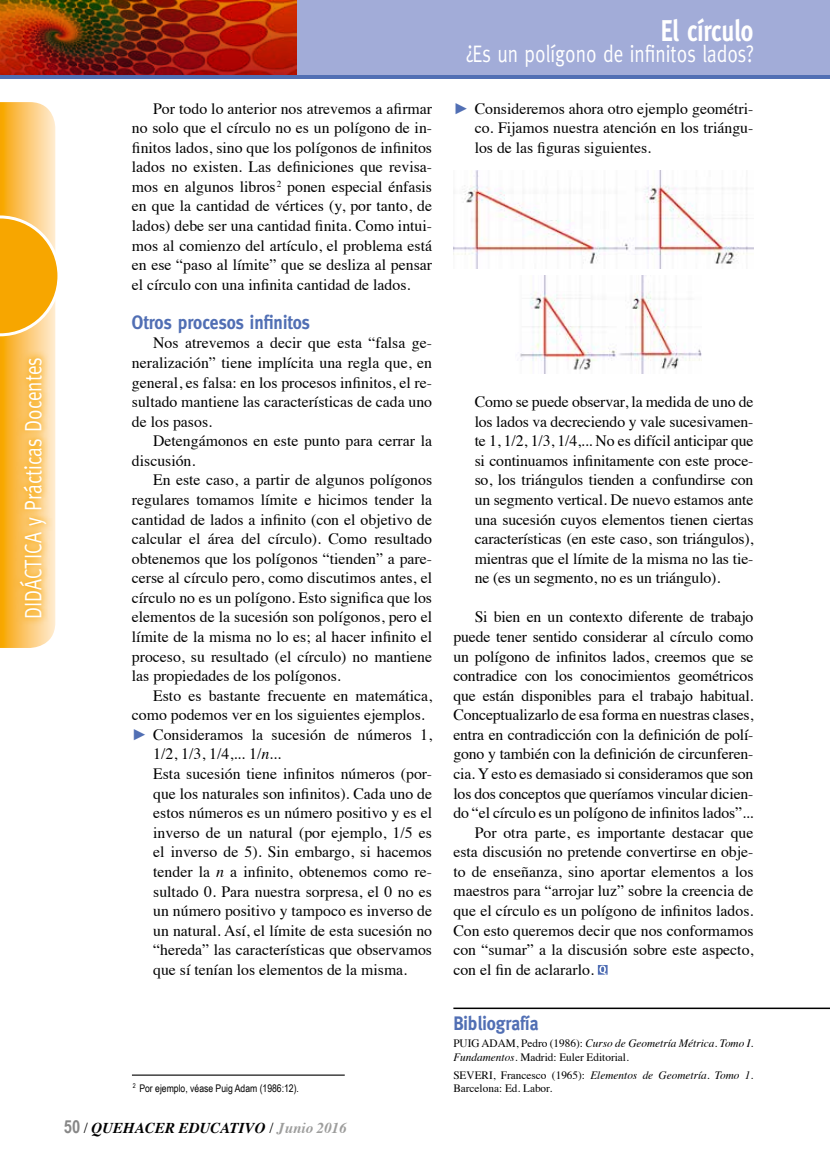
<style>
.page{position:relative;width:830px;height:1170px;background:#fff}
.page>*{position:absolute;margin:0;border:0;box-sizing:border-box;transform-origin:0 0}
.t1{font:700 30px "Meta";color:#fff;scale:.8 1}
.t2{font:24px "Meta";color:#fff;scale:.8 1}
.t3{font:700 19.5px "Meta";color:#516fb4;scale:.9 1}
.t4{font:15.75px/19.5px "Times";color:#000;text-align:justify}
.t5{font:italic 700 15px "Times";color:#000}
.t6{font:11.25px/13.5px "Times";color:#000}
.t7{font:10.5px "Arial Narrow";color:#000}
.s1{font-family:"Arial";color:#516fb4}
.s2{font-style:italic}
.s3{font-family:"Arial Narrow";font-style:normal;font-size:18px;color:#878787}
.s4{font-weight:400;font-style:normal}
.s5{color:#9d9d9c}
</style>
<div class="page">
<svg style="left:0;top:102px;width:58px;height:546px;background:#fac257"></svg>
<svg style="left:12px;top:350px;width:41px;height:275px;background:#fbc669"></svg>
<hr style="left:132px;top:1074px;width:212px;height:1px;background:#000">
<hr style="left:453px;top:1007px;width:376px;height:1px;background:#000">
<svg style="left:597px;top:965px;width:10px;height:9px"></svg>
<img style="left:453px;top:170px;width:300px;height:98px">
<img style="left:520px;top:276px;width:181px;height:97px">
<svg style="left:0;top:74px;width:829px;height:5px;background:#606fac"></svg>
<div style="left:0;top:0;width:829px;height:74px;background:#a2acd8"></div>
<img style="left:0;top:0;width:296px;height:74px">
<h2 class="t2" style="left:19px;top:619px;width:329px;rotate:-90deg">DIDÁCTICA y Prácticas Docentes</h2>
<p class="t4" style="left:132px;top:97px;width:301px;text-indent:21px">Por todo lo anterior nos atrevemos a afirmar no solo que el círculo no es un polígono de in&shy;finitos lados, sino que los polígonos de infinitos lados no existen. Las definiciones que revisa&shy;mos en algunos libros<sup>2</sup> ponen especial énfasis en que la cantidad de vértices (y, por tanto, de lados) debe ser una cantidad finita. Como intui&shy;mos al comienzo del artículo, el problema está en ese “paso al límite” que se desliza al pensar el círculo con una infinita cantidad de lados.</p>
<p class="t3" style="left:132px;top:311px;width:199px">Otros procesos infinitos</p>
<p class="t4" style="left:132px;top:332px;width:301px;text-indent:21px">Nos atrevemos a decir que esta “falsa ge&shy;neralización” tiene implícita una regla que, en general, es falsa: en los procesos infinitos, el re&shy;sultado mantiene las características de cada uno de los pasos.</p>
<p class="t4" style="left:132px;top:430px;width:301px;text-indent:21px">Detengámonos en este punto para cerrar la discusión.</p>
<p class="t4" style="left:132px;top:469px;width:301px;text-indent:21px">En este caso, a partir de algunos polígonos regulares tomamos límite e hicimos tender la cantidad de lados a infinito (con el objetivo de calcular el área del círculo). Como resultado obtenemos que los polígonos “tienden” a pare&shy;cerse al círculo pero, como discutimos antes, el círculo no es un polígono. Esto significa que los elementos de la sucesión son polígonos, pero el límite de la misma no lo es; al hacer infinito el proceso, su resultado (el círculo) no mantiene las propiedades de los polígonos.</p>
<p class="t4" style="left:153px;top:684px;width:280px">Esto es bastante frecuente en matemática,</p>
<p class="t4" style="left:132px;top:704px;width:294px">como podemos ver en los siguientes ejemplos.</p>
<p class="t4" style="left:132px;top:723px;width:301px"><span class="s1">►</span> Consideramos la sucesión de números 1,</p>
<p class="t4" style="left:153px;top:743px;width:129px">1/2, 1/3, 1/4,... 1/<span class="s2">n</span>...</p>
<p class="t4" style="left:153px;top:762px;width:280px">Esta sucesión tiene infinitos números (por-</p>
<p class="t4" style="left:153px;top:782px;width:280px">que los naturales son infinitos). Cada uno de</p>
<p class="t4" style="left:153px;top:801px;width:280px">estos números es un número positivo y es el</p>
<p class="t4" style="left:153px;top:821px;width:280px">inverso de un natural (por ejemplo, 1/5 es</p>
<p class="t4" style="left:153px;top:840px;width:280px">el inverso de 5). Sin embargo, si hacemos</p>
<p class="t4" style="left:153px;top:860px;width:280px">tender la <span class="s2">n</span> a infinito, obtenemos como re-</p>
<p class="t4" style="left:153px;top:880px;width:280px">sultado 0. Para nuestra sorpresa, el 0 no es</p>
<p class="t4" style="left:153px;top:899px;width:280px">un número positivo y tampoco es inverso de</p>
<p class="t4" style="left:153px;top:919px;width:280px">un natural. Así, el límite de esta sucesión no</p>
<p class="t4" style="left:153px;top:938px;width:280px">“hereda” las características que observamos</p>
<p class="t4" style="left:153px;top:958px;width:255px">que sí tenían los elementos de la misma.</p>
<p class="t7" style="left:133px;top:1080px;width:168px"><sup>2</sup> Por ejemplo, véase Puig Adam (1986:12).</p>
<p class="t5" style="left:64px;top:1113px;width:284px"><span class="s3">50</span> <span class="s4">/</span> QUEHACER EDUCATIVO <span class="s4">/</span> <span class="s5">Junio 2016</span></p>
<h1 class="t1" style="left:660px;top:13px;width:117px">El círculo</h1>
<h2 class="t2" style="left:466px;top:40px;width:360px">¿Es un polígono de infinitos lados?</h2>
<p class="t4" style="left:474px;top:97px;width:280px;text-indent:-21px"><span class="s1">►</span> Consideremos ahora otro ejemplo geométri&shy;co. Fijamos nuestra atención en los triángu&shy;los de las figuras siguientes.</p>
<p class="t4" style="left:474px;top:391px;width:280px">Como se puede observar, la medida de uno de los lados va decreciendo y vale sucesivamen&shy;te 1, 1/2, 1/3, 1/4,... No es difícil anticipar que si continuamos infinitamente con este proce&shy;so, los triángulos tienden a confundirse con un segmento vertical. De nuevo estamos ante una sucesión cuyos elementos tienen ciertas características (en este caso, son triángulos), mientras que el límite de la misma no las tie&shy;ne (es un segmento, no es un triángulo).</p>
<p class="t4" style="left:474px;top:606px;width:280px">Si bien en un contexto diferente de trabajo</p>
<p class="t4" style="left:453px;top:625px;width:301px">puede tener sentido considerar al círculo como</p>
<p class="t4" style="left:453px;top:645px;width:301px">un polígono de infinitos lados, creemos que se</p>
<p class="t4" style="left:453px;top:664px;width:301px">contradice con los conocimientos geométricos</p>
<p class="t4" style="left:453px;top:684px;width:301px">que están disponibles para el trabajo habitual.</p>
<p class="t4" style="left:453px;top:704px;width:301px">Conceptualizarlo de esa forma en nuestras clases,</p>
<p class="t4" style="left:453px;top:723px;width:301px">entra en contradicción con la definición de polí-</p>
<p class="t4" style="left:453px;top:743px;width:301px">gono y también con la definición de circunferen-</p>
<p class="t4" style="left:453px;top:762px;width:301px">cia. Y esto es demasiado si consideramos que son</p>
<p class="t4" style="left:453px;top:782px;width:301px">los dos conceptos que queríamos vincular dicien-</p>
<p class="t4" style="left:453px;top:801px;width:301px">do “el círculo es un polígono de infinitos lados”...</p>
<p class="t4" style="left:474px;top:821px;width:280px">Por otra parte, es importante destacar que</p>
<p class="t4" style="left:453px;top:840px;width:301px">esta discusión no pretende convertirse en obje-</p>
<p class="t4" style="left:453px;top:860px;width:301px">to de enseñanza, sino aportar elementos a los</p>
<p class="t4" style="left:453px;top:880px;width:301px">maestros para “arrojar luz” sobre la creencia de</p>
<p class="t4" style="left:453px;top:899px;width:301px">que el círculo es un polígono de infinitos lados.</p>
<p class="t4" style="left:453px;top:919px;width:301px">Con esto queremos decir que nos conformamos</p>
<p class="t4" style="left:453px;top:938px;width:301px">con “sumar” a la discusión sobre este aspecto,</p>
<p class="t4" style="left:453px;top:958px;width:142px">con el fin de aclararlo.</p>
<p class="t3" style="left:453px;top:1011px;width:96px">Bibliografía</p>
<p class="t6" style="left:453px;top:1035px;width:301px">PUIG ADAM, Pedro (1986): <span class="s2">Curso de Geometría Métrica</span>. <span class="s2">Tomo I.<br>Fundamentos</span>. Madrid: Euler Editorial.</p>
<p class="t6" style="left:453px;top:1066px;width:301px">SEVERI, Francesco (1965): <span class="s2">Elementos de Geometría</span>. <span class="s2">Tomo 1</span>.<br>Barcelona: Ed. Labor.</p>
</div>
